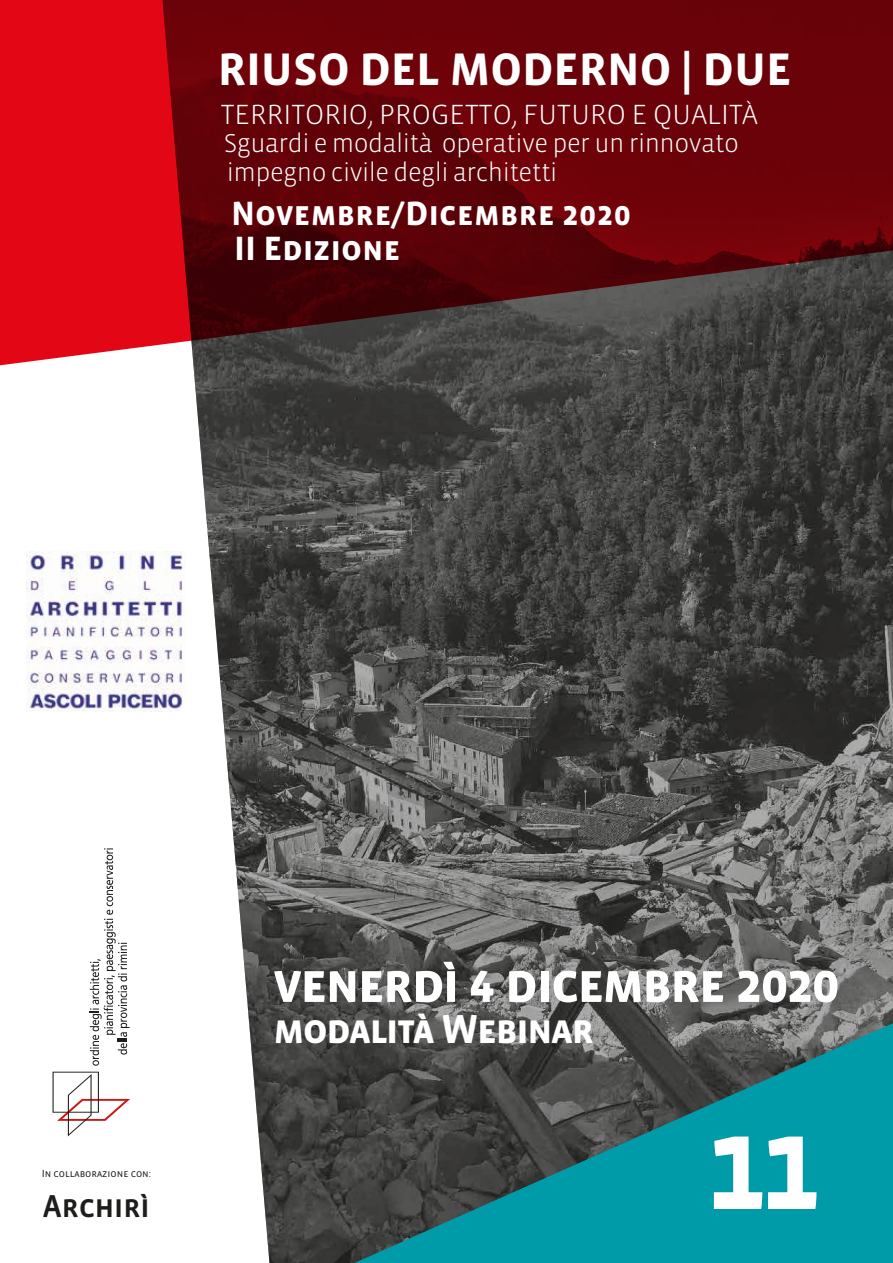
<style>
.page{position:relative;width:893px;height:1263px;background:#fff}
.page>*{position:absolute;margin:0;border:0;box-sizing:border-box;transform-origin:0 0}
.t1{font:132.9px "Vista Sans SC Bold";color:#fff;scale:.9 1}
.t2{font:56.4px "Vista Sans SC Bold";letter-spacing:-.05em;color:#fff}
.t3{font:46.65px "Vista Sans SC Bold";color:#fff}
.t4{font:41.4px "Vista Sans SC Bold";letter-spacing:-.04em;color:#fff}
.t5{font:34.5px/34.5px "Vista Sans SC Bold";color:#fff}
.t6{font:32.4px "Vista Sans SC Med";letter-spacing:-.02em;color:#1d1d1b}
.t7{font:300 28.35px "Vista Sans";color:#fff}
.t8{font:300 26.4px/28.3px "Vista Sans";letter-spacing:-.02em;color:#fff}
.t9{font:10.5px "Vista Sans SC Book";color:#1d1d1b}
</style>
<div class="page">
<img style="left:170px;top:371px;width:723px;height:892px">
<svg style="left:0;top:0;width:893px;height:371px;background:#781017"></svg>
<svg style="left:53px;top:1072px;width:77px;height:64px"></svg>
<svg style="left:90px;top:848px;width:40px;height:218px"></svg>
<svg style="left:354px;top:1023px;width:539px;height:240px;background:#257278"></svg>
<img style="left:26px;top:551px;width:160px;height:160px">
<h3 class="t3" style="left:218px;top:46px;width:575px">RIUSO DEL MODERNO | DUE</h3>
<p class="t7" style="left:221px;top:100px;width:539px">TERRITORIO, PROGETTO, FUTURO E QUALITÀ</p>
<p class="t8" style="left:224px;top:130px;width:517px">Sguardi e modalità operative per un rinnovato impegno civile degli architetti</p>
<h3 class="t5" style="left:231px;top:197px;width:401px">Novembre/Dicembre 2020<br>II Edizione</h3>
<p class="t9" style="left:42px;top:1168px;width:111px">In collaborazione con:</p>
<p class="t6" style="left:43px;top:1190px;width:109px">Archirì</p>
<h2 class="t2" style="left:273px;top:954px;width:568px">venerdì 4 dicembre 2020</h2>
<h3 class="t4" style="left:273px;top:1008px;width:323px">modalità Webinar</h3>
<h1 class="t1" style="left:706px;top:1096px;width:128px">11</h1>
</div>
